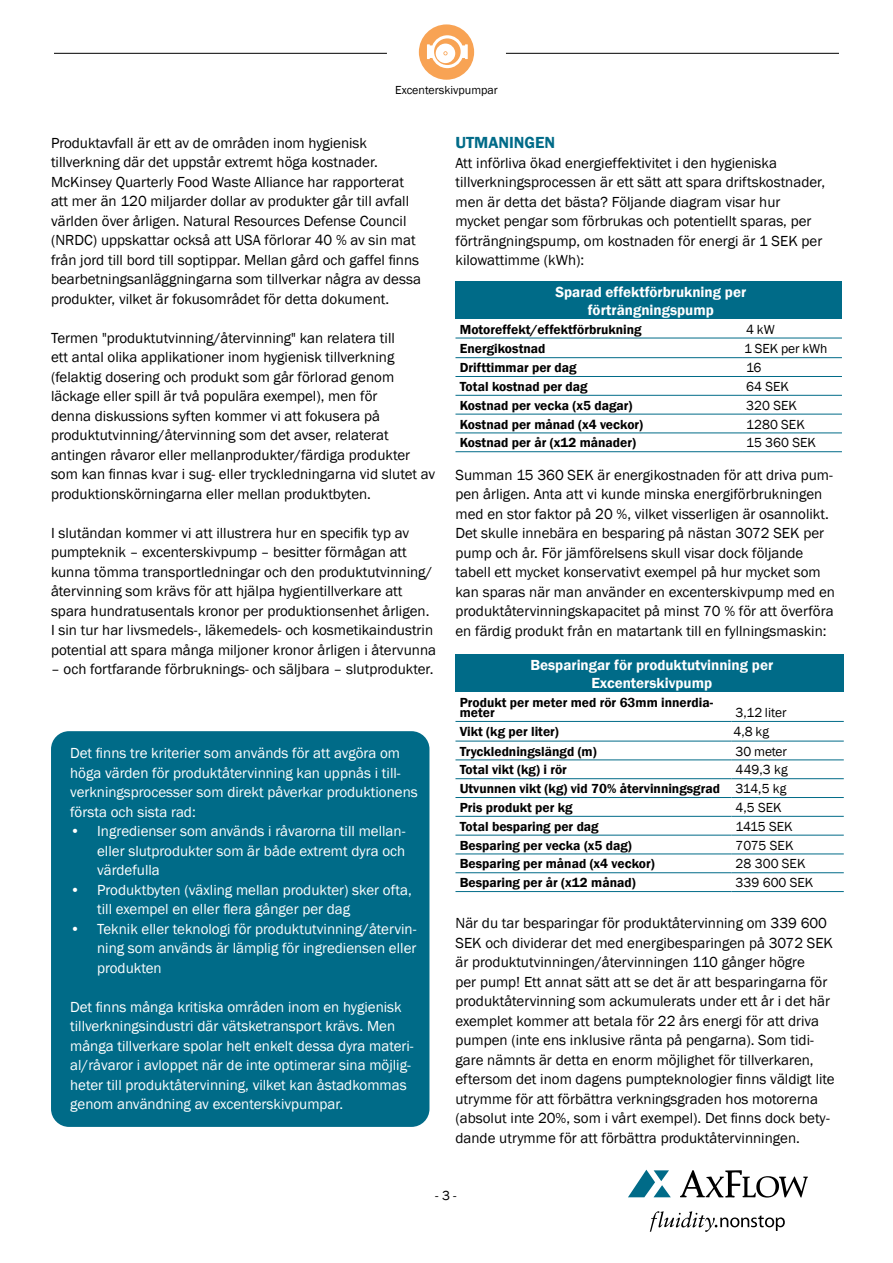
<style>
.page{position:relative;width:893px;height:1263px;background:#fff}
.page>*{position:absolute;margin:0;border:0;box-sizing:border-box;transform-origin:0 0}
.t1{font:600 16.5px "Franklin Gothic";color:#006b88}
.t2{font:15px/19.5px "Franklin Gothic";color:#000}
.t3{font:15px/19.5px "Franklin Gothic";color:#fff}
.t4{font:600 15px/18px "Franklin Gothic";color:#fff;text-align:center}
.t5{font:600 13.5px/18.8px "Franklin Gothic";color:#000}
.t6{font:13.5px "Franklin Gothic";color:#000}
.t7{font:12px "Franklin Gothic";color:#000}
.s1{font-weight:400}
</style>
<div class="page">
<hr style="left:54px;top:53px;width:333px;height:1px;background:#000">
<hr style="left:506px;top:53px;width:333px;height:1px;background:#000">
<div style="left:419px;top:24px;width:55px;height:56px;background:#f8a354;border-radius:50%"></div>
<svg style="left:427px;top:35px;width:41px;height:33px"></svg>
<svg style="left:628px;top:1170px;width:43px;height:27px"></svg>
<svg style="left:680px;top:1170px;width:128px;height:28px"></svg>
<svg style="left:650px;top:1211px;width:135px;height:21px"></svg>
<div style="left:51px;top:731px;width:378px;height:396px;background:#006b88;border-radius:18px"></div>
<div style="left:455px;top:281px;width:387px;height:38px;background:#006b88"></div>
<svg style="left:455px;top:337px;width:387px;height:1px"></svg>
<hr style="left:455px;top:376px;width:287px;height:1px;background:#006b88">
<hr style="left:742px;top:376px;width:100px;height:1px;background:#006b88">
<hr style="left:455px;top:395px;width:287px;height:1px;background:#006b88">
<hr style="left:742px;top:395px;width:100px;height:1px;background:#006b88">
<hr style="left:455px;top:414px;width:287px;height:1px;background:#006b88">
<hr style="left:742px;top:414px;width:100px;height:1px;background:#006b88">
<hr style="left:455px;top:432px;width:287px;height:1px;background:#006b88">
<hr style="left:742px;top:432px;width:100px;height:1px;background:#006b88">
<hr style="left:455px;top:451px;width:287px;height:1px;background:#006b88">
<hr style="left:742px;top:451px;width:100px;height:1px;background:#006b88">
<hr style="left:455px;top:338px;width:287px;height:1px;background:#006b88">
<hr style="left:742px;top:338px;width:100px;height:1px;background:#006b88">
<hr style="left:455px;top:357px;width:287px;height:1px;background:#006b88">
<hr style="left:742px;top:357px;width:100px;height:1px;background:#006b88">
<div style="left:455px;top:654px;width:389px;height:38px;background:#006b88"></div>
<svg style="left:456px;top:720px;width:388px;height:1px"></svg>
<hr style="left:455px;top:759px;width:276px;height:1px;background:#006b88">
<hr style="left:731px;top:759px;width:113px;height:1px;background:#006b88">
<hr style="left:455px;top:778px;width:276px;height:1px;background:#006b88">
<hr style="left:731px;top:778px;width:113px;height:1px;background:#006b88">
<hr style="left:455px;top:797px;width:276px;height:1px;background:#006b88">
<hr style="left:731px;top:797px;width:113px;height:1px;background:#006b88">
<hr style="left:455px;top:816px;width:276px;height:1px;background:#006b88">
<hr style="left:731px;top:816px;width:113px;height:1px;background:#006b88">
<hr style="left:455px;top:835px;width:276px;height:1px;background:#006b88">
<hr style="left:731px;top:835px;width:113px;height:1px;background:#006b88">
<hr style="left:455px;top:853px;width:276px;height:1px;background:#006b88">
<hr style="left:731px;top:853px;width:113px;height:1px;background:#006b88">
<hr style="left:455px;top:872px;width:276px;height:1px;background:#006b88">
<hr style="left:731px;top:872px;width:113px;height:1px;background:#006b88">
<hr style="left:455px;top:891px;width:276px;height:1px;background:#006b88">
<hr style="left:731px;top:891px;width:113px;height:1px;background:#006b88">
<hr style="left:455px;top:721px;width:276px;height:1px;background:#006b88">
<hr style="left:731px;top:721px;width:113px;height:1px;background:#006b88">
<hr style="left:455px;top:741px;width:276px;height:1px;background:#006b88">
<hr style="left:731px;top:741px;width:113px;height:1px;background:#006b88">
<p class="t7" style="left:395px;top:82px;width:104px">Excenterskivpumpar</p>
<p class="t2" style="left:51px;top:133px;width:371px">Produktavfall är ett av de områden inom hygienisk tillverkning där det uppstår extremt höga kostnader.<br>McKinsey Quarterly Food Waste Alliance har rapporterat att mer än 120 miljarder dollar av produkter går till avfall världen över årligen. Natural Resources Defense Council (NRDC) uppskattar också att USA förlorar 40 % av sin mat från jord till bord till soptippar. Mellan gård och gaffel finns bearbetningsanläggningarna som tillverkar några av dessa produkter, vilket är fokusområdet för detta dokument.</p>
<p class="t2" style="left:51px;top:328px;width:386px">Termen "produktutvinning/återvinning" kan relatera till<br>ett antal olika applikationer inom hygienisk tillverkning (felaktig dosering och produkt som går förlorad genom läckage eller spill är två populära exempel), men för<br>denna diskussions syften kommer vi att fokusera på produktutvinning/återvinning som det avser, relaterat antingen råvaror eller mellanprodukter/färdiga produkter som kan finnas kvar i sug- eller tryckledningarna vid slutet av produktionskörningarna eller mellan produktbyten.</p>
<p class="t2" style="left:51px;top:523px;width:387px">I slutändan kommer vi att illustrera hur en specifik typ av pumpteknik – excenterskivpump – besitter förmågan att kunna tömma transportledningar och den produktutvinning/ återvinning som krävs för att hjälpa hygientillverkare att spara hundratusentals kronor per produktionsenhet årligen.<br>I sin tur har livsmedels-, läkemedels- och kosmetikaindustrin potential att spara många miljoner kronor årligen i återvunna</p>
<p class="t2" style="left:51px;top:660px;width:384px">– och fortfarande förbruknings- och säljbara – slutprodukter.</p>
<p class="t3" style="left:70px;top:744px;width:349px">Det finns tre kriterier som används för att avgöra om höga värden för produktåtervinning kan uppnås i till&shy;verkningsprocesser som direkt påverkar produktionens första och sista rad:</p>
<p class="t3" style="left:97px;top:822px;width:310px;text-align:justify;text-indent:-27px">• Ingredienser som används i råvarorna till mellan&shy;eller slutprodukter som är både extremt dyra och värdefulla</p>
<p class="t3" style="left:97px;top:880px;width:316px;text-indent:-27px">• Produktbyten (växling mellan produkter) sker ofta, till exempel en eller flera gånger per dag</p>
<p class="t3" style="left:97px;top:919px;width:321px;text-align:justify;text-indent:-27px">• Teknik eller teknologi för produktutvinning/återvin&shy;ning som används är lämplig för ingrediensen eller produkten</p>
<p class="t3" style="left:70px;top:997px;width:345px">Det finns många kritiska områden inom en hygienisk tillverkningsindustri där vätsketransport krävs. Men många tillverkare spolar helt enkelt dessa dyra materi&shy;al/råvaror i avloppet när de inte optimerar sina möjlig&shy;heter till produktåtervinning, vilket kan åstadkommas genom användning av excenterskivpumpar.</p>
<p class="t1" style="left:455px;top:132px;width:101px">UTMANINGEN</p>
<p class="t2" style="left:455px;top:153px;width:371px">Att införliva ökad energieffektivitet i den hygieniska tillverkningsprocessen är ett sätt att spara driftskostnader, men är detta det bästa? Följande diagram visar hur mycket pengar som förbrukas och potentiellt sparas, per förträngningspump, om kostnaden för energi är 1 SEK per kilowattimme (kWh):</p>
<p class="t4" style="left:555px;top:283px;width:192px">Sparad effektförbrukning per förträngningspump</p>
<p class="t5" style="left:460px;top:320px;width:183px">Motoreffekt/effektförbrukning</p>
<p class="t6" style="left:746px;top:321px;width:30px">4 kW</p>
<p class="t5" style="left:460px;top:339px;width:87px">Energikostnad</p>
<p class="t6" style="left:744px;top:340px;width:85px">1 SEK per kWh</p>
<p class="t5" style="left:460px;top:358px;width:118px">Drifttimmar per dag</p>
<p class="t6" style="left:746px;top:359px;width:17px">16</p>
<p class="t5" style="left:460px;top:377px;width:129px">Total kostnad per dag</p>
<p class="t6" style="left:746px;top:378px;width:44px">64 SEK</p>
<p class="t5" style="left:460px;top:396px;width:174px">Kostnad per vecka (x5 dagar)</p>
<p class="t6" style="left:746px;top:397px;width:52px">320 SEK</p>
<p class="t5" style="left:460px;top:415px;width:185px">Kostnad per månad (x4 veckor)</p>
<p class="t6" style="left:746px;top:416px;width:60px">1280 SEK</p>
<p class="t5" style="left:460px;top:434px;width:178px">Kostnad per år (x12 månader)</p>
<p class="t6" style="left:746px;top:435px;width:71px">15 360 SEK</p>
<p class="t2" style="left:455px;top:465px;width:381px">Summan 15 360 SEK är energikostnaden för att driva pum&shy;pen årligen. Anta att vi kunde minska energiförbrukningen med en stor faktor på 20 %, vilket visserligen är osannolikt.<br>Det skulle innebära en besparing på nästan 3072 SEK per pump och år. För jämförelsens skull visar dock följande tabell ett mycket konservativt exempel på hur mycket som kan sparas när man använder en excenterskivpump med en produktåtervinningskapacitet på minst 70 % för att överföra en färdig produkt från en matartank till en fyllningsmaskin:</p>
<p class="t4" style="left:530px;top:656px;width:244px">Besparingar för produktutvinning per<br>Excenterskivpump</p>
<p class="t5" style="left:460px;top:697px;width:255px;line-height:10.5px">Produkt per meter med rör 63mm innerdia&shy;meter</p>
<p class="t6" style="left:736px;top:704px;width:52px">3,12 liter</p>
<p class="t5" style="left:460px;top:722px;width:101px">Vikt (kg per liter)</p>
<p class="t6" style="left:733px;top:723px;width:37px">4,8 kg</p>
<p class="t5" style="left:460px;top:742px;width:138px">Tryckledningslängd (m)</p>
<p class="t6" style="left:736px;top:743px;width:53px">30 meter</p>
<p class="t5" style="left:460px;top:761px;width:109px">Total vikt (kg) i rör</p>
<p class="t5" style="left:460px;top:761px;width:329px;text-align:justify;text-indent:276px"><span class="s1">449,3 kg </span>Utvunnen vikt (kg) vid 70% återvinningsgrad <span class="s1">314,5 kg </span>Pris produkt per kg</p>
<p class="t6" style="left:736px;top:799px;width:48px">4,5 SEK</p>
<p class="t5" style="left:460px;top:817px;width:140px">Total besparing per dag</p>
<p class="t6" style="left:736px;top:818px;width:59px">1415 SEK</p>
<p class="t5" style="left:460px;top:836px;width:174px">Besparing per vecka (x5 dag)</p>
<p class="t6" style="left:736px;top:837px;width:59px">7075 SEK</p>
<p class="t5" style="left:460px;top:855px;width:196px">Besparing per månad (x4 veckor)</p>
<p class="t6" style="left:736px;top:856px;width:71px">28 300 SEK</p>
<p class="t5" style="left:460px;top:873px;width:177px">Besparing per år (x12 månad)</p>
<p class="t6" style="left:736px;top:874px;width:79px">339 600 SEK</p>
<p class="t2" style="left:455px;top:914px;width:381px">När du tar besparingar för produktåtervinning om 339 600<br>SEK och dividerar det med energibesparingen på 3072 SEK är produktutvinningen/återvinningen 110 gånger högre<br>per pump! Ett annat sätt att se det är att besparingarna för produktåtervinning som ackumulerats under ett år i det här exemplet kommer att betala för 22 års energi för att driva pumpen (inte ens inklusive ränta på pengarna). Som tidi&shy;gare nämnts är detta en enorm möjlighet för tillverkaren, eftersom det inom dagens pumpteknologier finns väldigt lite utrymme för att förbättra verkningsgraden hos motorerna (absolut inte 20%, som i vårt exempel). Det finns dock bety&shy;dande utrymme för att förbättra produktåtervinningen.</p>
<p class="t6" style="left:435px;top:1186px;width:23px">- 3 -</p>
</div>
